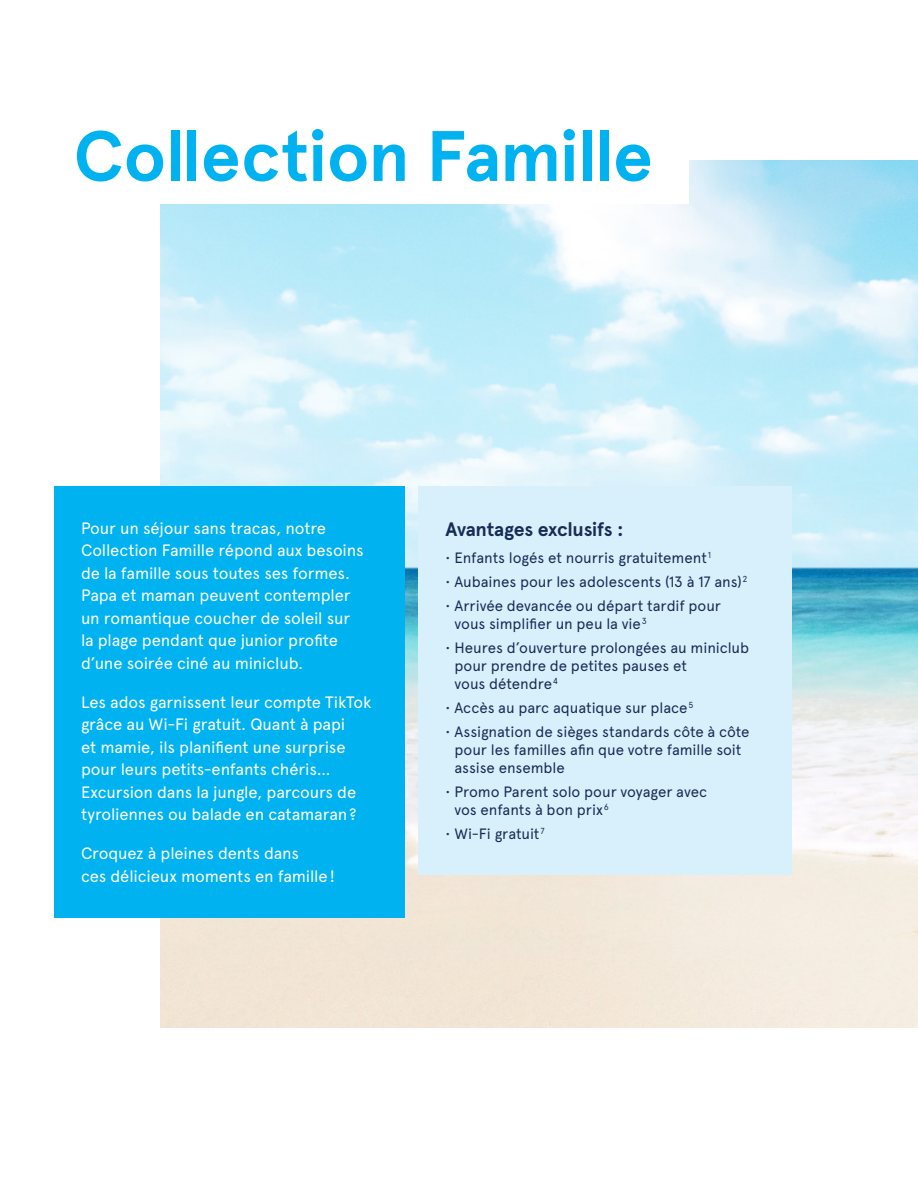
<style>
.page{position:relative;width:918px;height:1188px;background:#fff}
.page>*{position:absolute;margin:0;border:0;box-sizing:border-box;transform-origin:0 0}
.t1{font:700 71.25px "Apercu Pro";letter-spacing:-.015em;color:#00b3f0}
.t2{font:700 19.5px "Apercu";letter-spacing:-.015em;color:#172c54}
.t3{font:16.5px/22.5px "Apercu Pro";letter-spacing:-.01em;color:#fff}
.t4{font:15px/18px "Apercu Pro";letter-spacing:-.005em;color:#172c54}
</style>
<div class="page">
<img style="left:160px;top:160px;width:758px;height:868px">
<div style="left:54px;top:486px;width:351px;height:432px;background:#00b3f0"></div>
<div style="left:418px;top:486px;width:374px;height:389px;background:#d7f0fc"></div>
<div style="left:56px;top:104px;width:633px;height:100px;background:#fff"></div>
<h1 class="t1" style="left:74px;top:102px;width:581px">Collection Famille</h1>
<p class="t3" style="left:81px;top:515px;width:284px">Pour un séjour sans tracas, notre Collection Famille répond aux besoins de la famille sous toutes ses formes.<br>Papa et maman peuvent contempler un romantique coucher de soleil sur la plage pendant que junior profite d’une soirée ciné au miniclub.</p>
<p class="t3" style="left:81px;top:689px;width:292px">Les ados garnissent leur compte TikTok grâce au Wi-Fi gratuit. Quant à papi<br>et mamie, ils planifient une surprise pour leurs petits-enfants chéris… Excursion dans la jungle, parcours de tyroliennes ou balade en catamaran?</p>
<p class="t3" style="left:81px;top:841px;width:256px">Croquez à pleines dents dans<br>ces délicieux moments en famille!</p>
<p class="t2" style="left:446px;top:517px;width:180px">Avantages exclusifs :</p>
<p class="t4" style="left:446px;top:547px;width:267px">• Enfants logés et nourris gratuitement<sup>1</sup></p>
<p class="t4" style="left:446px;top:571px;width:304px">• Aubaines pour les adolescents (13 à 17 ans)<sup>2</sup></p>
<p class="t4" style="left:454px;top:595px;width:268px;text-indent:-9px">• Arrivée devancée ou départ tardif pour vous simplifier un peu la vie<sup>3</sup></p>
<p class="t4" style="left:454px;top:637px;width:296px;text-indent:-9px">• Heures d’ouverture prolongées au miniclub pour prendre de petites pauses et<br>vous détendre<sup>4</sup></p>
<p class="t4" style="left:446px;top:697px;width:250px">• Accès au parc aquatique sur place<sup>5</sup></p>
<p class="t4" style="left:454px;top:721px;width:297px;text-indent:-9px">• Assignation de sièges standards côte à côte pour les familles afin que votre famille soit assise ensemble</p>
<p class="t4" style="left:454px;top:781px;width:254px;text-indent:-9px">• Promo Parent solo pour voyager avec vos enfants à bon prix<sup>6</sup></p>
<p class="t4" style="left:446px;top:823px;width:101px">• Wi-Fi gratuit<sup>7</sup></p>
</div>
